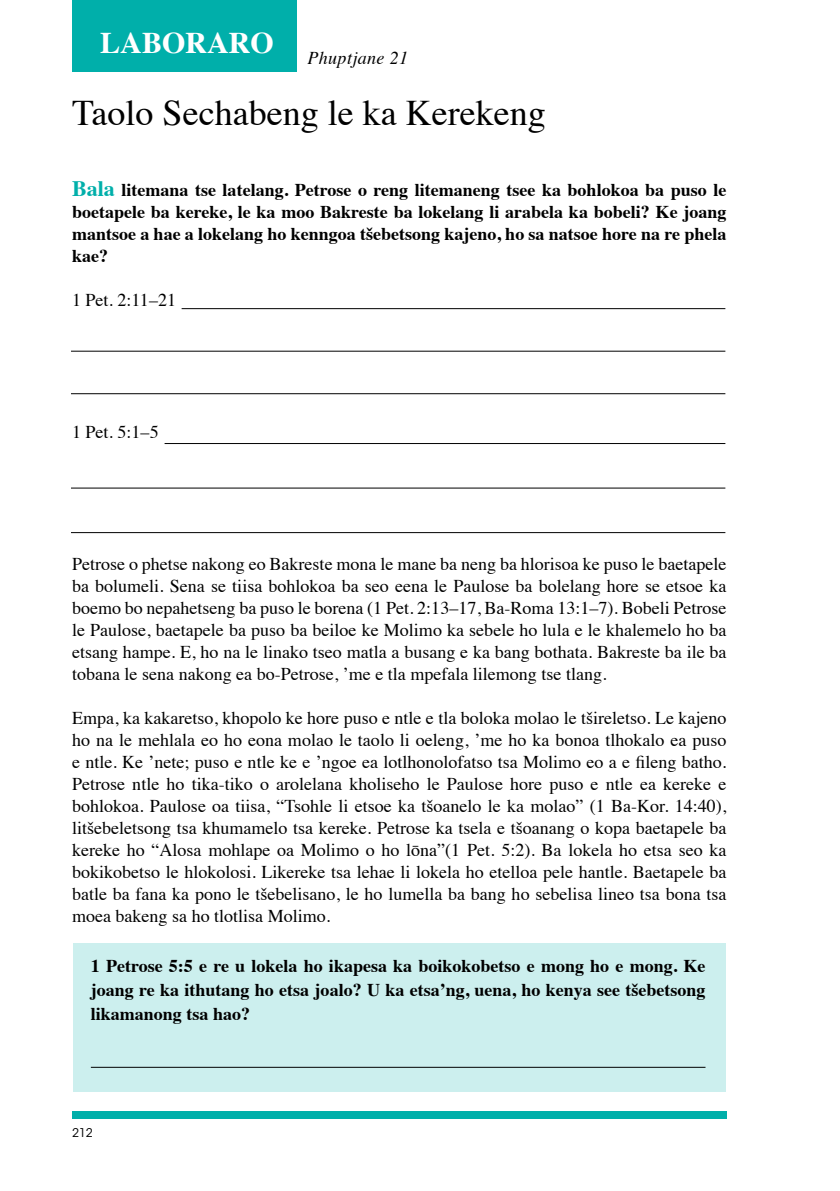
<style>
.page{position:relative;width:840px;height:1191px;background:#fff}
.page>*{position:absolute;margin:0;border:0;box-sizing:border-box;transform-origin:0 0}
.t1{font:36px "Times";color:#000}
.t2{font:18px/22px "Times";color:#000;text-align:justify}
.t3{font:700 18px/22px "Times";color:#000;text-align:justify}
.t4{font:italic 18px "Times";letter-spacing:.02em;color:#000}
.t5{font:12px "ITC Avant Garde Std";color:#000}
.s1{font-size:22px;color:#00afaa}
</style>
<div class="page">
<div style="left:72px;top:1111px;width:654px;height:8px;background:#00afaa"></div>
<div style="left:72px;top:0;width:225px;height:71px;background:#00afaa"></div>
<hr style="left:181px;top:308px;width:544px;height:1px;background:#000">
<hr style="left:164px;top:443px;width:561px;height:1px;background:#000">
<hr style="left:71px;top:351px;width:654px;height:1px;background:#000">
<hr style="left:71px;top:487px;width:654px;height:1px;background:#000">
<hr style="left:71px;top:393px;width:654px;height:1px;background:#000">
<hr style="left:71px;top:532px;width:654px;height:1px;background:#000">
<div style="left:73px;top:943px;width:652px;height:148px;background:#ccefee"></div>
<hr style="left:91px;top:1066px;width:614px;height:1px;background:#000">
<p class="t4" style="left:100px;top:42px;width:309px"><sup>LABORARO</sup> Phuptjane 21</p>
<h1 class="t1" style="left:72px;top:80px;width:475px">Taolo Sechabeng le ka Kerekeng</h1>
<p class="t3" style="left:72px;top:177px;width:655px"><span class="s1">Bala</span> litemana tse latelang. Petrose o reng litemaneng tsee ka bohlokoa ba puso le boetapele ba kereke, le ka moo Bakreste ba lokelang li arabela ka bobeli? Ke joang mantsoe a hae a lokelang ho kenngoa tšebetsong kajeno, ho sa natsoe hore na re phela kae?</p>
<p class="t2" style="left:72px;top:288px;width:105px">1 Pet. 2:11–21</p>
<p class="t2" style="left:72px;top:420px;width:88px">1 Pet. 5:1–5</p>
<p class="t2" style="left:72px;top:552px;width:655px">Petrose o phetse nakong eo Bakreste mona le mane ba neng ba hlorisoa ke puso le baetapele ba bolumeli. Sena se tiisa bohlokoa ba seo eena le Paulose ba bolelang hore se etsoe ka boemo bo nepahetseng ba puso le borena (1 Pet. 2:13–17, Ba-Roma 13:1–7). Bobeli Petrose le Paulose, baetapele ba puso ba beiloe ke Molimo ka sebele ho lula e le khalemelo ho ba etsang hampe. E, ho na le linako tseo matla a busang e ka bang bothata. Bakreste ba ile ba tobana le sena nakong ea bo-Petrose, ’me e tla mpefala lilemong tse tlang.</p>
<p class="t2" style="left:72px;top:706px;width:655px">Empa, ka kakaretso, khopolo ke hore puso e ntle e tla boloka molao le tšireletso. Le kajeno ho na le mehlala eo ho eona molao le taolo li oeleng, ’me ho ka bonoa tlhokalo ea puso e ntle. Ke ’nete; puso e ntle ke e ’ngoe ea lotlhonolofatso tsa Molimo eo a e fileng batho.<br>Petrose ntle ho tika-tiko o arolelana kholiseho le Paulose hore puso e ntle ea kereke e bohlokoa. Paulose oa tiisa, “Tsohle li etsoe ka tšoanelo le ka molao” (1 Ba-Kor. 14:40), litšebeletsong tsa khumamelo tsa kereke. Petrose ka tsela e tšoanang o kopa baetapele ba kereke ho “Alosa mohlape oa Molimo o ho lōna”(1 Pet. 5:2). Ba lokela ho etsa seo ka bokikobetso le hlokolosi. Likereke tsa lehae li lokela ho etelloa pele hantle. Baetapele ba batle ba fana ka pono le tšebelisano, le ho lumella ba bang ho sebelisa lineo tsa bona tsa moea bakeng sa ho tlotlisa Molimo.</p>
<p class="t3" style="left:91px;top:952px;width:615px;line-height:24px">1 Petrose 5:5 e re u lokela ho ikapesa ka boikokobetso e mong ho e mong. Ke joang re ka ithutang ho etsa joalo? U ka etsa’ng, uena, ho kenya see tšebetsong likamanong tsa hao?</p>
<p class="t5" style="left:72px;top:1125px;width:22px">212</p>
</div>
